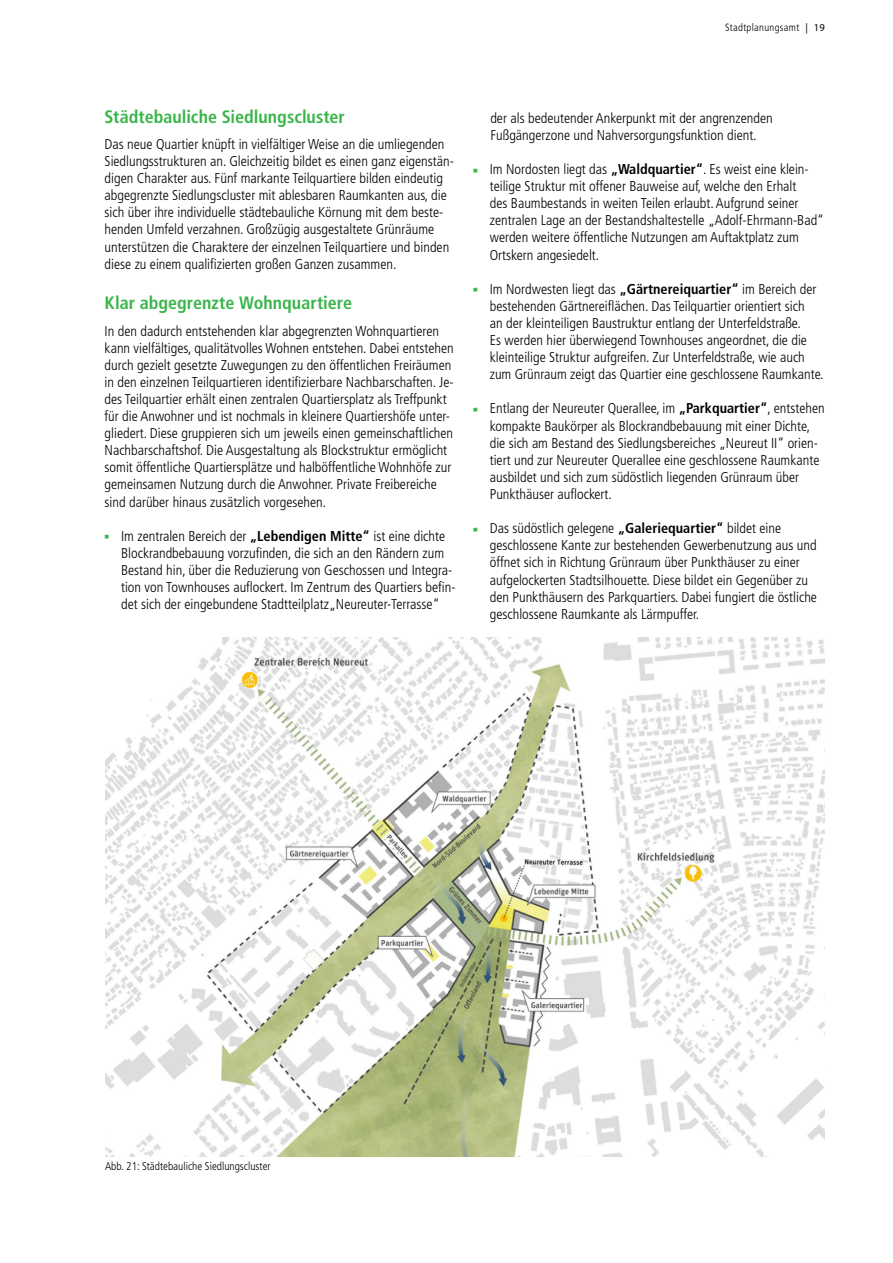
<style>
.page{position:relative;width:893px;height:1263px;background:#fff}
.page>*{position:absolute;margin:0;border:0;box-sizing:border-box;transform-origin:0 0}
.t1{font:700 condensed 18px "Frutiger";color:#39b54a}
.t2{font:300 condensed 14.25px/17.1px "Frutiger";color:#000}
.t3{font:300 condensed 11.25px "Frutiger";color:#000}
.t4{font:300 condensed 10.5px "Frutiger";letter-spacing:.03em;color:#000}
.s1{font-weight:700}
.s2{font-family:"Myriad Pro";font-weight:400;font-stretch:normal}
</style>
<div class="page">
<img style="left:105px;top:637px;width:720px;height:520px">
<p class="t1" style="left:105px;top:106px;width:242px">Städtebauliche Siedlungscluster</p>
<p class="t2" style="left:105px;top:136px;width:351px">Das neue Quartier knüpft in vielfältiger Weise an die umliegenden Siedlungsstrukturen an. Gleichzeitig bildet es einen ganz eigenstän&shy;digen Charakter aus. Fünf markante Teilquartiere bilden eindeutig abgegrenzte Siedlungscluster mit ablesbaren Raumkanten aus, die sich über ihre individuelle städtebauliche Körnung mit dem beste&shy;henden Umfeld verzahnen. Großzügig ausgestaltete Grünräume unterstützen die Charaktere der einzelnen Teilquartiere und binden diese zu einem qualifizierten großen Ganzen zusammen.</p>
<p class="t1" style="left:105px;top:293px;width:249px">Klar abgegrenzte Wohnquartiere</p>
<p class="t2" style="left:105px;top:322px;width:351px">In den dadurch entstehenden klar abgegrenzten Wohnquartieren kann vielfältiges, qualitätvolles Wohnen entstehen. Dabei entstehen durch gezielt gesetzte Zuwegungen zu den öffentlichen Freiräumen in den einzelnen Teilquartieren identifizierbare Nachbarschaften. Je&shy;des Teilquartier erhält einen zentralen Quartiersplatz als Treffpunkt für die Anwohner und ist nochmals in kleinere Quartiershöfe unter&shy;gliedert. Diese gruppieren sich um jeweils einen gemeinschaftlichen Nachbarschaftshof. Die Ausgestaltung als Blockstruktur ermöglicht somit öffentliche Quartiersplätze und halböffentliche Wohnhöfe zur gemeinsamen Nutzung durch die Anwohner. Private Freibereiche sind darüber hinaus zusätzlich vorgesehen.</p>
<p class="t2" style="left:121px;top:527px;width:336px">Im zentralen Bereich der <span class="s1">„Lebendigen Mitte“</span> ist eine dichte Blockrandbebauung vorzufinden, die sich an den Rändern zum Bestand hin, über die Reduzierung von Geschossen und Integra&shy;tion von Townhouses auflockert. Im Zentrum des Quartiers befin&shy;det sich der eingebundene Stadtteilplatz„Neureuter-Terrasse“</p>
<p class="t4" style="left:725px;top:22px;width:101px">Stadtplanungsamt <span class="s2">| 19</span></p>
<p class="t2" style="left:490px;top:109px;width:284px">der als bedeutender Ankerpunkt mit der angrenzenden<br>Fußgängerzone und Nahversorgungsfunktion dient.</p>
<p class="t2" style="left:490px;top:161px;width:336px">Im Nordosten liegt das <span class="s1">„Waldquartier“</span>. Es weist eine klein&shy;teilige Struktur mit offener Bauweise auf, welche den Erhalt<br>des Baumbestands in weiten Teilen erlaubt. Aufgrund seiner zentralen Lage an der Bestandshaltestelle „Adolf-Ehrmann-Bad“ werden weitere öffentliche Nutzungen am Auftaktplatz zum Ortskern angesiedelt.</p>
<p class="t2" style="left:490px;top:280px;width:335px">Im Nordwesten liegt das <span class="s1">„Gärtnereiquartier“</span> im Bereich der bestehenden Gärtnereiflächen. Das Teilquartier orientiert sich<br>an der kleinteiligen Baustruktur entlang der Unterfeldstraße.<br>Es werden hier überwiegend Townhouses angeordnet, die die kleinteilige Struktur aufgreifen. Zur Unterfeldstraße, wie auch zum Grünraum zeigt das Quartier eine geschlossene Raumkante.</p>
<p class="t2" style="left:490px;top:400px;width:336px">Entlang der Neureuter Querallee, im <span class="s1">„Parkquartier“</span>, entstehen kompakte Baukörper als Blockrandbebauung mit einer Dichte, die sich am Bestand des Siedlungsbereiches „Neureut II“ orien&shy;tiert und zur Neureuter Querallee eine geschlossene Raumkante ausbildet und sich zum südöstlich liegenden Grünraum über Punkthäuser auflockert.</p>
<p class="t2" style="left:490px;top:520px;width:329px">Das südöstlich gelegene <span class="s1">„Galeriequartier“</span> bildet eine geschlossene Kante zur bestehenden Gewerbenutzung aus und öffnet sich in Richtung Grünraum über Punkthäuser zu einer aufgelockerten Stadtsilhouette. Diese bildet ein Gegenüber zu den Punkthäusern des Parkquartiers. Dabei fungiert die östliche geschlossene Raumkante als Lärmpuffer.</p>
<p class="t3" style="left:105px;top:1160px;width:167px">Abb. 21: Städtebauliche Siedlungscluster</p>
</div>
